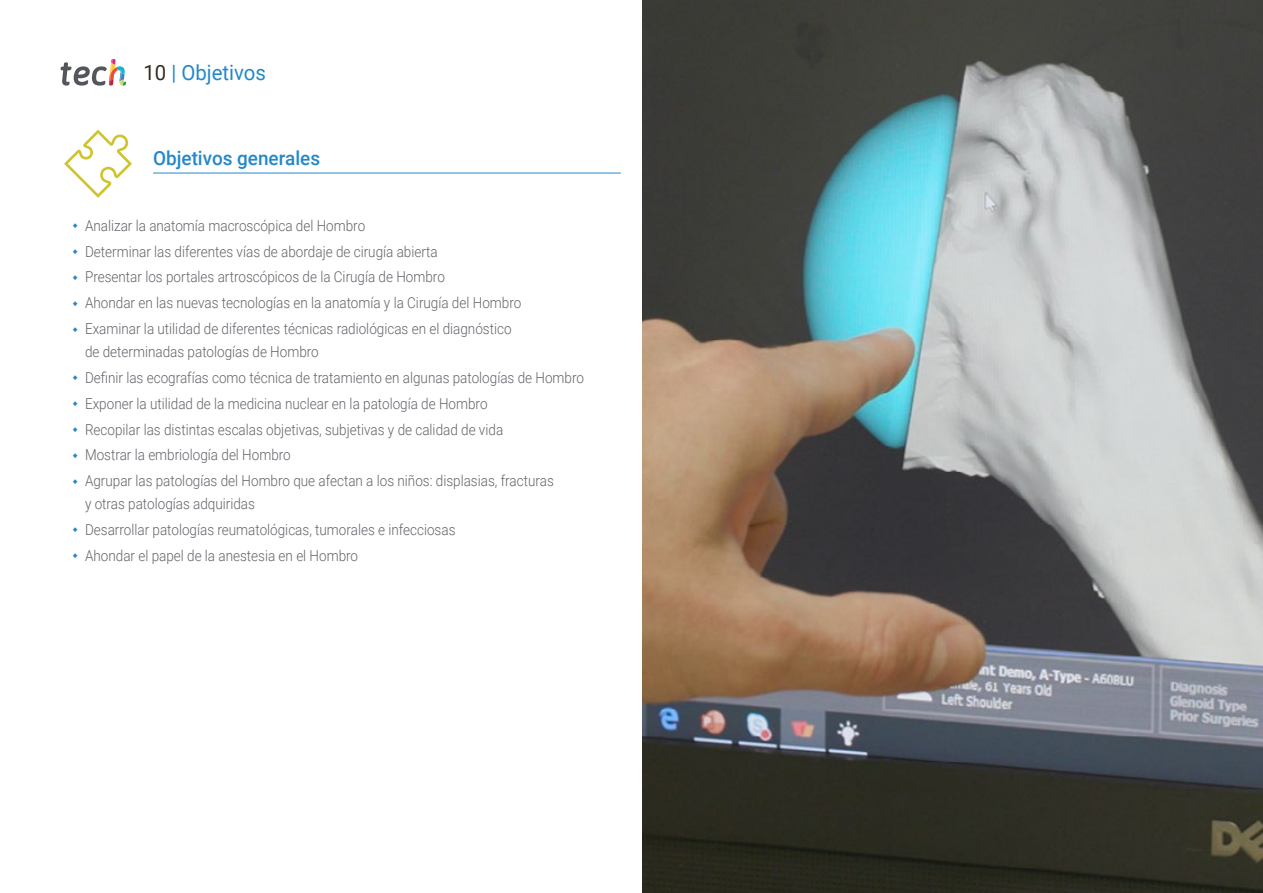
<style>
.page{position:relative;width:1263px;height:893px;background:#fff}
.page>*{position:absolute;margin:0;border:0;box-sizing:border-box;transform-origin:0 0}
.t1{font:21px "Roboto";color:#2488c9}
.t2{font:500 19.5px "Roboto";color:#2488c9}
.t3{font:300 15px/26px "Roboto";color:#61646a;scale:.9 1}
.s1{color:#312e20}
</style>
<div class="page">
<svg style="left:61px;top:59px;width:65px;height:27px"></svg>
<img style="left:642px;top:0;width:621px;height:893px">
<hr style="left:153px;top:173px;width:468px;height:1px;background:#2488c9">
<svg style="left:64px;top:130px;width:68px;height:68px"></svg>
<h1 class="t1" style="left:144px;top:57px;width:124px"><span class="s1">10</span> | Objetivos</h1>
<h2 class="t2" style="left:153px;top:144px;width:169px">Objetivos generales</h2>
<p class="t3" style="left:85px;top:212px;width:486px">Analizar la anatomía macroscópica del Hombro<br>Determinar las diferentes vías de abordaje de cirugía abierta<br>Presentar los portales artroscópicos de la Cirugía de Hombro<br>Ahondar en las nuevas tecnologías en la anatomía y la Cirugía del Hombro Examinar la utilidad de diferentes técnicas radiológicas en el diagnóstico</p>
<p class="t3" style="left:85px;top:338px;width:556px">de determinadas patologías de Hombro<br>Definir las ecografías como técnica de tratamiento en algunas patologías de Hombro Exponer la utilidad de la medicina nuclear en la patología de Hombro<br>Recopilar las distintas escalas objetivas, subjetivas y de calidad de vida<br>Mostrar la embriología del Hombro<br>Agrupar las patologías del Hombro que afectan a los niños: displasias, fracturas</p>
<p class="t3" style="left:85px;top:490px;width:413px">y otras patologías adquiridas<br>Desarrollar patologías reumatológicas, tumorales e infecciosas<br>Ahondar el papel de la anestesia en el Hombro</p>
</div>
